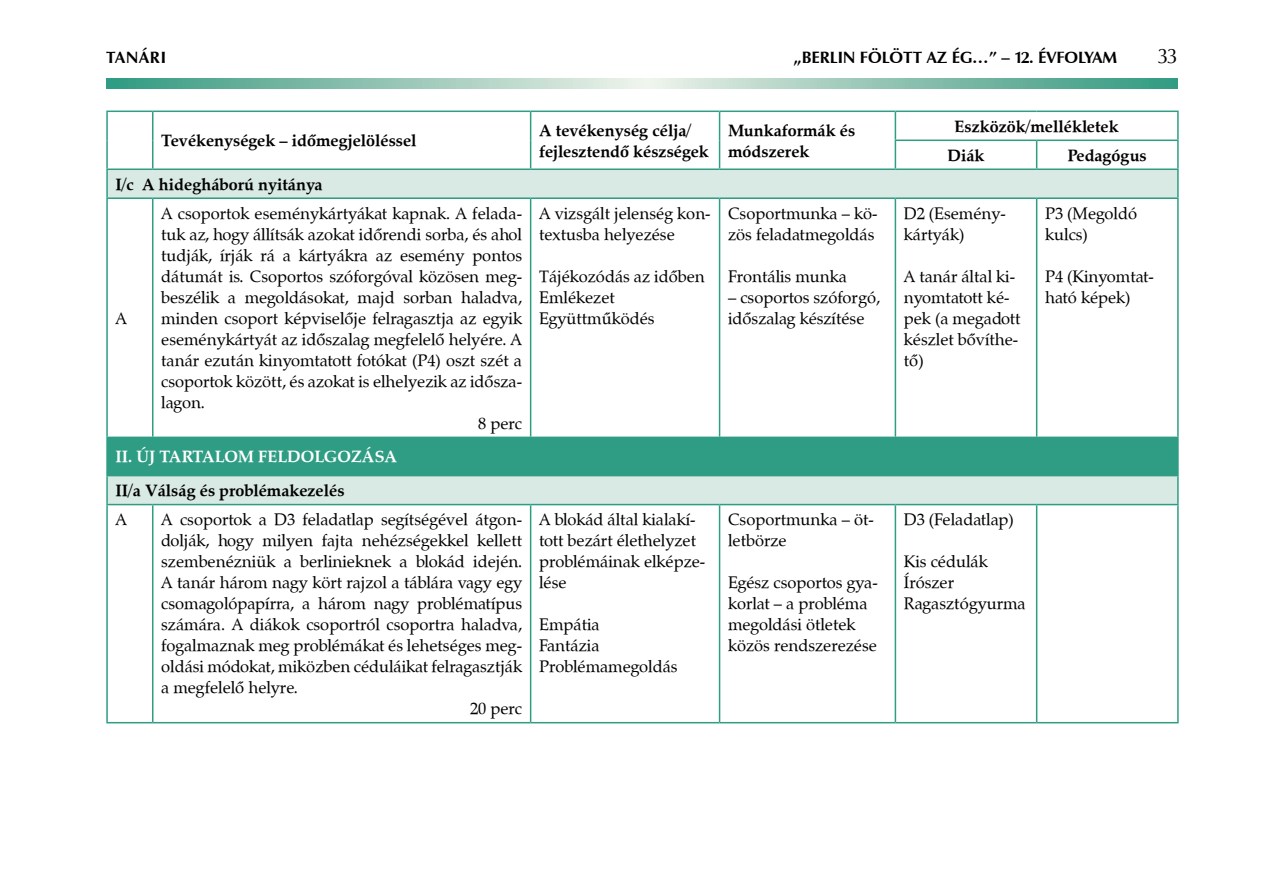
<style>
.page{position:relative;width:1263px;height:893px;background:#fff}
.page>*{position:absolute;margin:0;border:0;box-sizing:border-box;transform-origin:0 0}
.t1{font:21px "Zapf Humanist 601 PFL";color:#000}
.t2{font:16.5px/21px "Zapf Calligraphic 801 PFL";color:#000}
.t3{font:700 16.5px/21px "Zapf Calligraphic 801 PFL";color:#000}
.t4{font:700 16.5px "Zapf Humanist 601 PFL";color:#000}
.t5{font:700 16.5px "Zapf Calligraphic 801 PFL";color:#fff}
</style>
<div class="page">
<svg style="left:106px;top:78px;width:1072px;height:11px"></svg>
<svg style="left:108px;top:170px;width:1069px;height:334px"></svg>
<div style="left:107px;top:437px;width:1071px;height:39px;background:#2e9d83"></div>
<hr style="left:106px;top:170px;width:2px;height:27px;background:#2e9d83">
<hr style="left:1177px;top:170px;width:2px;height:27px;background:#2e9d83">
<hr style="left:106px;top:197px;width:47px;height:2px;background:#2e9d83">
<hr style="left:106px;top:199px;width:2px;height:238px;background:#2e9d83">
<hr style="left:153px;top:197px;width:378px;height:2px;background:#2e9d83">
<hr style="left:152px;top:199px;width:1px;height:238px;background:#2e9d83">
<hr style="left:531px;top:197px;width:188px;height:2px;background:#2e9d83">
<hr style="left:530px;top:199px;width:1px;height:238px;background:#2e9d83">
<hr style="left:719px;top:197px;width:176px;height:2px;background:#2e9d83">
<hr style="left:719px;top:199px;width:1px;height:238px;background:#2e9d83">
<hr style="left:895px;top:197px;width:142px;height:2px;background:#2e9d83">
<hr style="left:895px;top:199px;width:1px;height:238px;background:#2e9d83">
<hr style="left:1037px;top:197px;width:142px;height:2px;background:#2e9d83">
<hr style="left:1036px;top:199px;width:1px;height:238px;background:#2e9d83">
<hr style="left:1177px;top:199px;width:2px;height:238px;background:#2e9d83">
<hr style="left:106px;top:437px;width:47px;height:1px;background:#2e9d83">
<hr style="left:106px;top:438px;width:2px;height:37px;background:#2e9d83">
<hr style="left:1037px;top:437px;width:142px;height:1px;background:#2e9d83">
<hr style="left:1177px;top:438px;width:2px;height:37px;background:#2e9d83">
<hr style="left:106px;top:475px;width:47px;height:1px;background:#2e9d83">
<hr style="left:106px;top:476px;width:2px;height:28px;background:#2e9d83">
<hr style="left:1037px;top:475px;width:142px;height:1px;background:#2e9d83">
<hr style="left:1177px;top:476px;width:2px;height:28px;background:#2e9d83">
<hr style="left:106px;top:504px;width:47px;height:1px;background:#2e9d83">
<hr style="left:106px;top:505px;width:2px;height:217px;background:#2e9d83">
<hr style="left:153px;top:504px;width:378px;height:1px;background:#2e9d83">
<hr style="left:152px;top:505px;width:1px;height:217px;background:#2e9d83">
<hr style="left:531px;top:504px;width:188px;height:1px;background:#2e9d83">
<hr style="left:530px;top:505px;width:1px;height:217px;background:#2e9d83">
<hr style="left:719px;top:504px;width:176px;height:1px;background:#2e9d83">
<hr style="left:719px;top:505px;width:1px;height:217px;background:#2e9d83">
<hr style="left:895px;top:504px;width:142px;height:1px;background:#2e9d83">
<hr style="left:895px;top:505px;width:1px;height:217px;background:#2e9d83">
<hr style="left:1037px;top:504px;width:142px;height:1px;background:#2e9d83">
<hr style="left:1036px;top:505px;width:1px;height:217px;background:#2e9d83">
<hr style="left:1177px;top:505px;width:2px;height:217px;background:#2e9d83">
<hr style="left:106px;top:722px;width:47px;height:1px;background:#2e9d83">
<hr style="left:153px;top:722px;width:378px;height:1px;background:#2e9d83">
<hr style="left:531px;top:722px;width:188px;height:1px;background:#2e9d83">
<hr style="left:719px;top:722px;width:176px;height:1px;background:#2e9d83">
<hr style="left:895px;top:722px;width:142px;height:1px;background:#2e9d83">
<hr style="left:1037px;top:722px;width:142px;height:1px;background:#2e9d83">
<hr style="left:106px;top:111px;width:47px;height:1px;background:#2e9d83">
<hr style="left:106px;top:112px;width:2px;height:28px;background:#2e9d83">
<hr style="left:153px;top:111px;width:378px;height:1px;background:#2e9d83">
<hr style="left:531px;top:111px;width:188px;height:1px;background:#2e9d83">
<hr style="left:719px;top:111px;width:176px;height:1px;background:#2e9d83">
<hr style="left:106px;top:140px;width:2px;height:28px;background:#2e9d83">
<svg style="left:152px;top:112px;width:1px;height:56px"></svg>
<svg style="left:530px;top:112px;width:1px;height:56px"></svg>
<svg style="left:719px;top:112px;width:1px;height:56px"></svg>
<hr style="left:106px;top:168px;width:47px;height:2px;background:#2e9d83">
<hr style="left:153px;top:168px;width:378px;height:2px;background:#2e9d83">
<hr style="left:531px;top:168px;width:188px;height:2px;background:#2e9d83">
<hr style="left:719px;top:168px;width:176px;height:2px;background:#2e9d83">
<hr style="left:895px;top:111px;width:142px;height:1px;background:#2e9d83">
<hr style="left:1037px;top:111px;width:142px;height:1px;background:#2e9d83">
<hr style="left:1177px;top:112px;width:2px;height:28px;background:#2e9d83">
<hr style="left:895px;top:140px;width:142px;height:1px;background:#2e9d83">
<svg style="left:895px;top:112px;width:1px;height:56px"></svg>
<hr style="left:1037px;top:140px;width:142px;height:1px;background:#2e9d83">
<svg style="left:1036px;top:141px;width:1px;height:27px"></svg>
<hr style="left:1177px;top:141px;width:2px;height:27px;background:#2e9d83">
<hr style="left:895px;top:168px;width:142px;height:2px;background:#2e9d83">
<hr style="left:1037px;top:168px;width:142px;height:2px;background:#2e9d83">
<p class="t4" style="left:106px;top:47px;width:61px">TANÁRI</p>
<p class="t4" style="left:793px;top:47px;width:18px">„BERLIN</p>
<p class="t4" style="left:860px;top:47px;width:12px">FÖLÖ</p>
<p class="t4" style="left:903px;top:47px;width:216px">TT AZ ÉG …” – 12. ÉVFOLYAM</p>
<p class="t1" style="left:1157px;top:42px;width:10px">33</p>
<p class="t3" style="left:161px;top:130px;width:257px">Tevékenységek – időmegjelöléssel</p>
<p class="t3" style="left:539px;top:119px;width:171px">A tevékenység célja/ fejlesztendő készségek</p>
<p class="t3" style="left:728px;top:119px;width:129px">Munkaformák és módszerek</p>
<p class="t3" style="left:947px;top:112px;width:173px;line-height:29px;text-indent:7px">Eszközök/mellékletek<br>Diák</p>
<p class="t3" style="left:1068px;top:144px;width:80px">Pedagógus</p>
<p class="t3" style="left:116px;top:173px;width:209px">I/c A hidegháború nyitánya</p>
<p class="t2" style="left:116px;top:308px;width:13px">A</p>
<p class="t2" style="left:161px;top:203px;width:362px">A csoportok eseménykártyákat kapnak. A felada-</p>
<p class="t2" style="left:161px;top:224px;width:362px">tuk az, hogy állítsák azokat időrendi sorba, és ahol</p>
<p class="t2" style="left:161px;top:245px;width:362px">tudják, írják rá a kártyákra az esemény pontos</p>
<p class="t2" style="left:161px;top:266px;width:362px">dátumát is. Csoportos szóforgóval közösen meg-</p>
<p class="t2" style="left:161px;top:287px;width:362px">beszélik a megoldásokat, majd sorban haladva,</p>
<p class="t2" style="left:161px;top:308px;width:362px">minden csoport képviselője felragasztja az egyik</p>
<p class="t2" style="left:161px;top:329px;width:362px">eseménykártyát az időszalag megfelelő helyére. A</p>
<p class="t2" style="left:161px;top:350px;width:362px">tanár ezután kinyomtatott fotókat (P4) oszt szét a</p>
<p class="t2" style="left:161px;top:371px;width:362px">csoportok között, és azokat is elhelyezik az idősza-</p>
<p class="t2" style="left:161px;top:392px;width:45px">lagon.</p>
<p class="t2" style="left:478px;top:413px;width:45px">8 perc</p>
<p class="t5" style="left:116px;top:447px;width:57px">II. Új tartalom</p>
<p class="t5" style="left:258px;top:447px;width:92px">feldolgozása</p>
<p class="t3" style="left:116px;top:480px;width:231px">II/a Válság és problémakezelés</p>
<p class="t2" style="left:116px;top:509px;width:13px">A</p>
<p class="t2" style="left:161px;top:509px;width:362px">A csoportok a D3 feladatlap segítségével átgon-</p>
<p class="t2" style="left:161px;top:530px;width:362px">dolják, hogy milyen fajta nehézségekkel kellett</p>
<p class="t2" style="left:161px;top:551px;width:362px">szembenézniük a berlinieknek a blokád idején.</p>
<p class="t2" style="left:161px;top:572px;width:362px">A tanár három nagy kört rajzol a táblára vagy egy</p>
<p class="t2" style="left:161px;top:593px;width:362px">csomagolópapírra, a három nagy problématípus</p>
<p class="t2" style="left:161px;top:614px;width:362px">számára. A diákok csoportról csoportra haladva,</p>
<p class="t2" style="left:161px;top:635px;width:362px">fogalmaznak meg problémákat és lehetséges meg-</p>
<p class="t2" style="left:161px;top:656px;width:362px">oldási módokat, miközben céduláikat felragasztják</p>
<p class="t2" style="left:161px;top:677px;width:138px">a megfelelő helyre.</p>
<p class="t2" style="left:470px;top:698px;width:53px">20 perc</p>
<p class="t2" style="left:539px;top:203px;width:173px">A vizsgált jelenség kon&shy;textusba helyezése</p>
<p class="t2" style="left:539px;top:266px;width:167px">Tájékozódás az időben<br>Emlékezet<br>Együttműködés</p>
<p class="t2" style="left:539px;top:509px;width:168px">A blokád által kialakí&shy;tott bezárt élethelyzet problémáinak elképze&shy;lése</p>
<p class="t2" style="left:539px;top:614px;width:140px">Empátia<br>Fantázia<br>Problémamegoldás</p>
<p class="t2" style="left:728px;top:203px;width:151px">Csoportmunka – kö&shy;zös feladatmegoldás</p>
<p class="t2" style="left:728px;top:266px;width:120px">Frontális munka</p>
<p class="t2" style="left:728px;top:287px;width:154px">– csoportos szóforgó, időszalag készítése</p>
<p class="t2" style="left:728px;top:509px;width:147px">Csoportmunka – öt&shy;letbörze</p>
<p class="t2" style="left:728px;top:572px;width:151px">Egész csoportos gya&shy;korlat – a probléma megoldási ötletek közös rendszerezése</p>
<p class="t2" style="left:904px;top:203px;width:104px">D2 (Esemény&shy;kártyák)</p>
<p class="t2" style="left:904px;top:266px;width:118px">A tanár által ki&shy;nyomtatott ké&shy;pek (a megadott készlet bővíthe&shy;tő)</p>
<p class="t2" style="left:1045px;top:203px;width:93px">P3 (Megoldó kulcs)</p>
<p class="t2" style="left:1045px;top:266px;width:110px">P4 (Kinyomtat&shy;ható képek)</p>
<p class="t2" style="left:904px;top:509px;width:111px">D3 (Feladatlap)</p>
<p class="t2" style="left:904px;top:551px;width:123px">Kis cédulák<br>Írószer<br>Ragasztógyurma</p>
</div>
